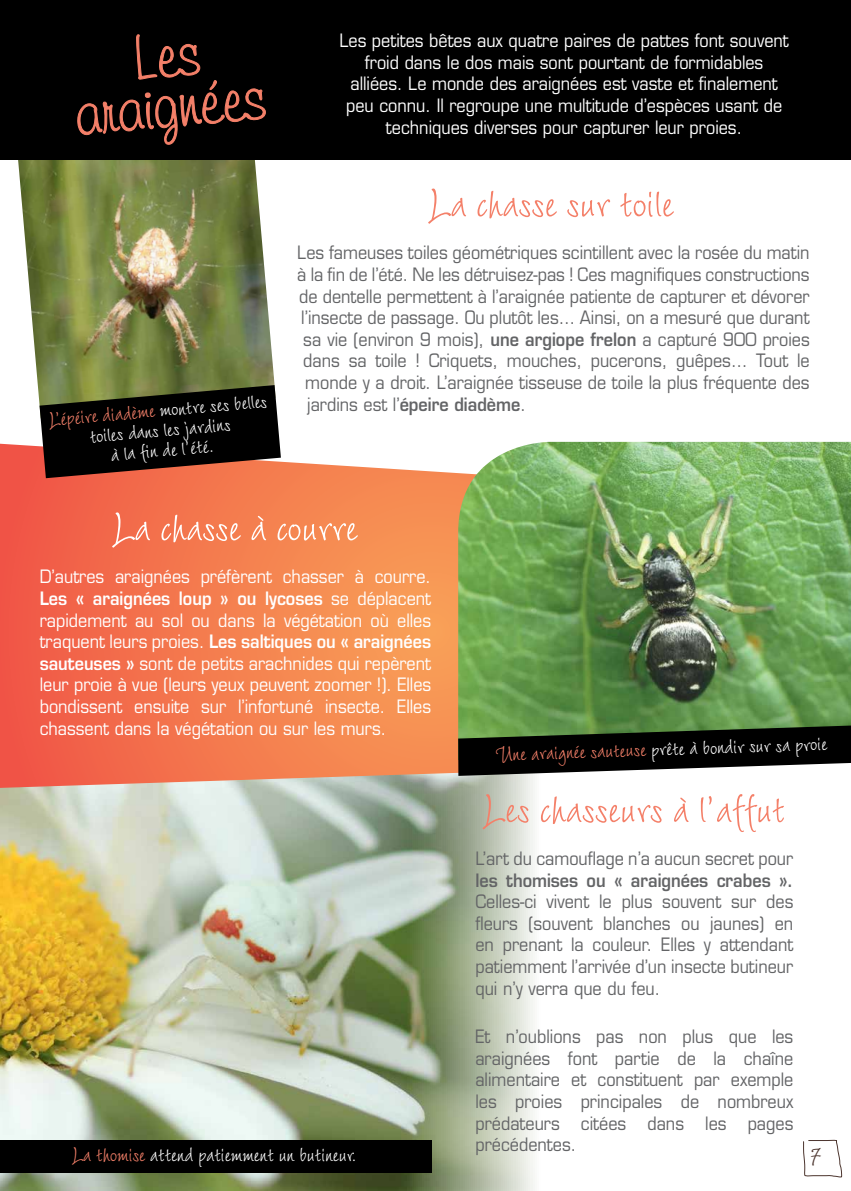
<style>
.page{position:relative;width:851px;height:1191px;background:#fff}
.page>*{position:absolute;margin:0;border:0;box-sizing:border-box;transform-origin:0 0}
.t1{font:70px/50px "Kayleigh";color:#f48069;text-align:center;scale:.9 1}
.t2{font:60px "Wiesbaden Swing";color:#f48069;scale:.9 1}
.t3{font:60px "Wiesbaden Swing";color:#fff;scale:.9 1}
.t4{font:36px "Wiesbaden Swing";color:#4c352e;scale:.9 1}
.t5{font:30px "Wiesbaden Swing";color:#fff;scale:.9 1}
.t6{font:30px "Wiesbaden Swing";color:#f48069;scale:.9 1}
.t7{font:18px/21.6px "Eurostile";color:#636466;text-align:justify;scale:.9 1}
.t8{font:18px/21.6px "Eurostile";color:#fff;text-align:justify;scale:.9 1}
.t9{font:600 18px "Eurostile";color:#636466;scale:.9 1}
.s1{color:#fff}
.s2{font-weight:600}
.s3{color:#f48069}
</style>
<div class="page">
<img style="left:0;top:788px;width:535px;height:403px">
<img style="left:16px;top:159px;width:260px;height:252px">
<svg style="left:0;top:444px;width:535px;height:344px;background:#f28056"></svg>
<svg style="left:40px;top:385px;width:241px;height:93px;background:#2b1e13"></svg>
<div style="left:0;top:1139px;width:431px;height:33px;background:#000"></div>
<div style="left:0;top:0;width:850px;height:159px;background:#000"></div>
<svg style="left:77px;top:34px;width:189px;height:111px"></svg>
<img style="left:458px;top:442px;width:392px;height:283px">
<svg style="left:458px;top:725px;width:392px;height:51px;background:#2f362b"></svg>
<svg style="left:803px;top:1139px;width:39px;height:38px"></svg>
<h1 class="t1" style="left:69px;top:39px;width:214px;rotate:-5deg">Les araignées</h1>
<p class="t8" style="left:339px;top:30px;width:500px;text-align:center">Les petites bêtes aux quatre paires de pattes font souvent froid dans le dos mais sont pourtant de formidables alliées. Le monde des araignées est vaste et finalement peu connu. Il regroupe une multitude d’espèces usant de techniques diverses pour capturer leur proies.</p>
<h3 class="t6" style="left:48px;top:402px;width:244px;rotate:-5deg">L’épéire diadème <span class="s1">montre ses belles</span></h3>
<h3 class="t5" style="left:88px;top:419px;width:158px;rotate:-5deg">toiles dans les jardins</h3>
<h3 class="t5" style="left:109px;top:437px;width:116px;rotate:-5deg">à la fi n de l’été.</h3>
<h2 class="t2" style="left:429px;top:169px;width:273px">La chasse sur toile</h2>
<p class="t7" style="left:297px;top:242px;width:570px">Les fameuses toiles géométriques scintillent avec la rosée du matin</p>
<p class="t7" style="left:297px;top:264px;width:570px">à la fin de l’été. Ne les détruisez-pas ! Ces magnifiques constructions</p>
<p class="t7" style="left:299px;top:285px;width:568px">de dentelle permettent à l’araignée patiente de capturer et dévorer</p>
<p class="t7" style="left:301px;top:307px;width:566px">l’insecte de passage. Ou plutôt les… Ainsi, on a mesuré que durant</p>
<p class="t7" style="left:303px;top:328px;width:564px">sa vie (environ 9 mois), <span class="s2">une argiope frelon</span> a capturé 900 proies</p>
<p class="t7" style="left:303px;top:350px;width:564px">dans sa toile ! Criquets, mouches, pucerons, guêpes… Tout le</p>
<p class="t7" style="left:305px;top:372px;width:562px">monde y a droit. L’araignée tisseuse de toile la plus fréquente des</p>
<p class="t7" style="left:307px;top:393px;width:244px">jardins est l’<span class="s2">épeire diadème</span>.</p>
<h2 class="t3" style="left:113px;top:493px;width:273px">La chasse à courre</h2>
<p class="t8" style="left:40px;top:566px;width:436px">D’autres araignées préfèrent chasser à courre.<br><span class="s2">Les « araignées loup » ou lycoses</span> se déplacent rapidement au sol ou dans la végétation où elles traquent leurs proies. <span class="s2">Les saltiques ou « araignées sauteuses »</span> sont de petits arachnides qui repèrent leur proie à vue (leurs yeux peuvent zoomer !). Elles bondissent ensuite sur l’infortuné insecte. Elles chassent dans la végétation ou sur les murs.</p>
<h3 class="t5" style="left:73px;top:1137px;width:316px"><span class="s3">La thomise</span> attend patiemment un butineur.</h3>
<h3 class="t5" style="left:495px;top:737px;width:370px;rotate:-2deg"><span class="s3">Une araignée sauteuse</span> prête à bondir sur sa proie</h3>
<h2 class="t2" style="left:483px;top:774px;width:336px">Les chasseurs à l’affut</h2>
<p class="t7" style="left:475px;top:847px;width:355px">L’art du camouflage n’a aucun secret pour</p>
<p class="t9" style="left:475px;top:868px;width:355px">les thomises ou « araignées crabes ».</p>
<p class="t7" style="left:475px;top:891px;width:355px">Celles-ci vivent le plus souvent sur des fleurs (souvent blanches ou jaunes) en en prenant la couleur. Elles y attendant patiemment l’arrivée d’un insecte butineur qui n’y verra que du feu.</p>
<p class="t7" style="left:475px;top:1026px;width:355px">Et n’oublions pas non plus que les araignées font partie de la chaîne alimentaire et constituent par exemple les proies principales de nombreux prédateurs citées dans les pages précédentes.</p>
<h3 class="t4" style="left:810px;top:1135px;width:13px">7</h3>
</div>
